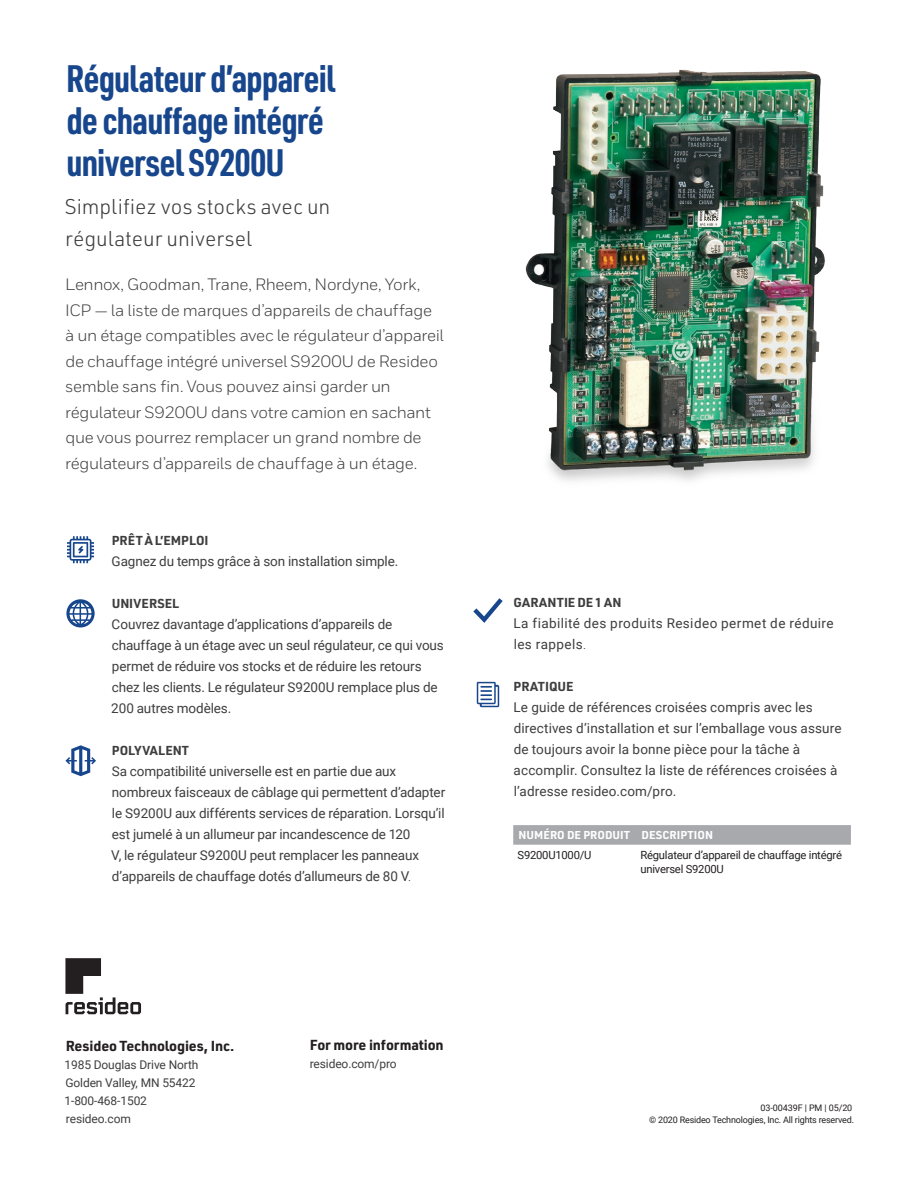
<style>
.page{position:relative;width:918px;height:1188px;background:#fff}
.page>*{position:absolute;margin:0;border:0;box-sizing:border-box;transform-origin:0 0}
.t1{font:700 37.5px/42px "URWDIN Cond";letter-spacing:-.02em;color:#17468d}
.t2{font:300 21px/31.5px "URWDIN";color:#3e3e3f}
.t3{font:16.5px/25.5px "Honeywell Sans";letter-spacing:-.02em;color:#3e3e3f}
.t4{font:700 14.25px "URWDIN";letter-spacing:-.01em;color:#231f20}
.t5{font:13.5px/21px "Roboto";letter-spacing:-.005em;color:#3e3e3f}
.t6{font:13.5px/21px "Roboto";letter-spacing:.03em;color:#3e3e3f}
.t7{font:700 12.75px "URWDIN";letter-spacing:.005em;color:#3e3e3f}
.t8{font:12px/18px "Roboto";letter-spacing:-.01em;color:#3e3e3f}
.t9{font:11.25px/14.2px "Roboto";letter-spacing:-.02em;color:#231f20}
.t10{font:700 11.25px "URWDIN";color:#fff}
.t11{font:9px/12px "Roboto";letter-spacing:-.02em;color:#231f20;text-align:right}
.s1{font-family:"Honeywell Sans"}
</style>
<div class="page">
<img style="left:525px;top:69px;width:300px;height:412px">
<svg style="left:66px;top:599px;width:29px;height:28px"></svg>
<svg style="left:67px;top:536px;width:27px;height:27px"></svg>
<svg style="left:473px;top:598px;width:30px;height:25px"></svg>
<svg style="left:65px;top:745px;width:31px;height:31px"></svg>
<svg style="left:477px;top:682px;width:22px;height:25px"></svg>
<svg style="left:513px;top:825px;width:338px;height:20px;background:#a9aaae"></svg>
<svg style="left:65px;top:958px;width:76px;height:56px"></svg>
<h1 class="t1" style="left:66px;top:56px;width:270px">Régulateur d’appareil de chauffage intégré universel S9200U</h1>
<h2 class="t2" style="left:64px;top:191px;width:267px">Simplifiez vos stocks avec un régulateur universel</h2>
<p class="t3" style="left:65px;top:272px;width:380px">Lennox, Goodman, Trane, Rheem, Nordyne, York, ICP — la liste de marques d’appareils de chauffage à un étage compatibles avec le régulateur d’appareil de chauffage intégré universel S9200U de Resideo semble sans fin. Vous pouvez ainsi garder un régulateur S9200U dans votre camion en sachant que vous pourrez remplacer un grand nombre de régulateurs d’appareils de chauffage à un étage.</p>
<p class="t7" style="left:112px;top:532px;width:98px">PRÊT À L’EMPLOI</p>
<p class="t5" style="left:112px;top:551px;width:288px">Gagnez du temps grâce à son installation simple.</p>
<p class="t7" style="left:112px;top:595px;width:69px">UNIVERSEL</p>
<p class="t5" style="left:111px;top:614px;width:334px">Couvrez davantage d’applications d’appareils de chauffage à un étage avec un seul régulateur, ce qui vous permet de réduire vos stocks et de réduire les retours chez les clients. Le régulateur S9200U remplace plus de 200 autres modèles.</p>
<p class="t7" style="left:112px;top:742px;width:79px">POLYVALENT</p>
<p class="t5" style="left:111px;top:761px;width:336px">Sa compatibilité universelle est en partie due aux nombreux faisceaux de câblage qui permettent d’adapter le S9200U aux différents services de réparation. Lorsqu’il est jumelé à un allumeur par incandescence de 120<br>V, le régulateur S9200U peut remplacer les panneaux d’appareils de chauffage dotés d’allumeurs de 80 V<span class="s1">.</span></p>
<p class="t4" style="left:66px;top:1036px;width:170px">Resideo Technologies, Inc.</p>
<p class="t8" style="left:65px;top:1055px;width:136px">1985 Douglas Drive North<br>Golden Valley, MN 55422<br>1-800-468-1502 resideo.com</p>
<p class="t4" style="left:310px;top:1035px;width:135px">For more information</p>
<p class="t8" style="left:310px;top:1054px;width:88px">resideo.com/pro</p>
<p class="t7" style="left:513px;top:594px;width:110px">GARANTIE DE 1 AN</p>
<p class="t6" style="left:513px;top:613px;width:322px">La fiabilité des produits Resideo permet de réduire les rappels<span class="s1">.</span></p>
<p class="t7" style="left:514px;top:678px;width:61px">PRATIQUE</p>
<p class="t5" style="left:513px;top:697px;width:330px">Le guide de références croisées compris avec les directives d’installation et sur l’emballage vous assure de toujours avoir la bonne pièce pour la tâche à accomplir. Consultez la liste de références croisées à l’adresse resideo.com/pro.</p>
<p class="t10" style="left:519px;top:827px;width:196px">NUMÉRO DE PRODUIT DESCRIPTION</p>
<p class="t9" style="left:518px;top:847px;width:75px">S9200U1000/U</p>
<p class="t9" style="left:640px;top:847px;width:203px">Régulateur d’appareil de chauffage intégré universel S9200U</p>
<p class="t11" style="left:649px;top:1101px;width:206px">03-00439F | PM | 05/20<br>© 2020 Resideo Technologies, Inc. All rights reserved.</p>
</div>
